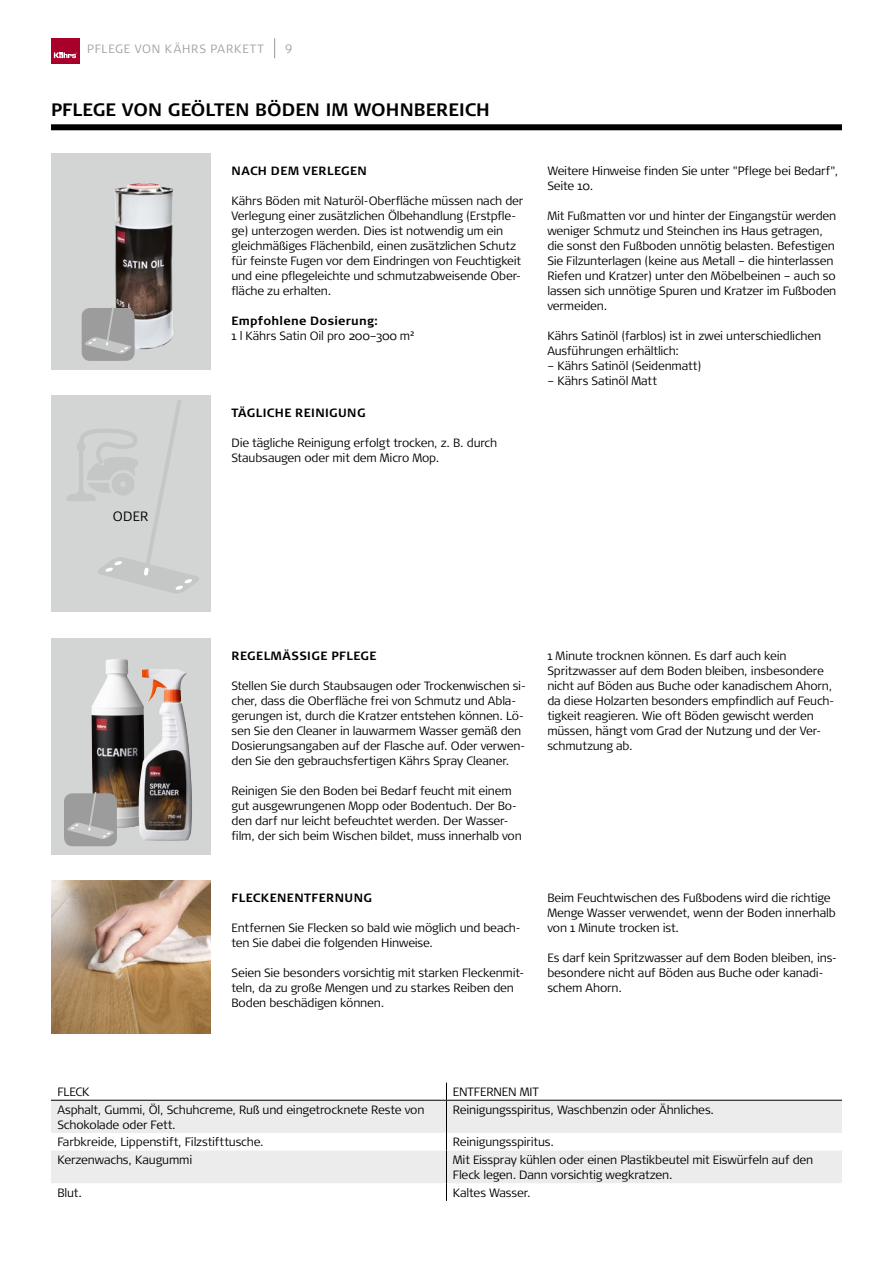
<style>
.page{position:relative;width:893px;height:1263px;background:#fff}
.page>*{position:absolute;margin:0;border:0;box-sizing:border-box;transform-origin:0 0}
.t1{font:700 18px "Signa Pro";letter-spacing:.005em;color:#000}
.t2{font:300 13.5px "Signa Pro";color:#000}
.t3{font:300 12px/15px "Signa Pro";letter-spacing:-.015em;color:#000}
.t4{font:700 12px "Signa Pro";letter-spacing:.03em;color:#000}
.t5{font:300 12px "Signa Pro";letter-spacing:.065em;color:#a0a1a1}
</style>
<div class="page">
<div style="left:51px;top:38px;width:29px;height:25px;background:#a8002b"></div>
<svg style="left:54px;top:52px;width:23px;height:6px"></svg>
<div style="left:51px;top:153px;width:159px;height:217px;background:#d3d4d4"></div>
<div style="left:51px;top:395px;width:159px;height:217px;background:#d3d4d4"></div>
<svg style="left:67px;top:400px;width:132px;height:193px"></svg>
<div style="left:51px;top:638px;width:159px;height:217px;background:#d3d4d4"></div>
<img style="left:114px;top:183px;width:60px;height:167px">
<img style="left:91px;top:659px;width:47px;height:169px">
<div style="left:64px;top:793px;width:53px;height:53px;background:#9c9c9d;border-radius:9px"></div>
<svg style="left:67px;top:791px;width:47px;height:48px"></svg>
<div style="left:82px;top:308px;width:53px;height:53px;background:#9c9c9d;border-radius:9px"></div>
<svg style="left:85px;top:305px;width:47px;height:49px"></svg>
<img style="left:138px;top:669px;width:54px;height:172px">
<img style="left:51px;top:880px;width:159px;height:153px">
<svg style="left:274px;top:38px;width:1px;height:20px"></svg>
<div style="left:51px;top:124px;width:791px;height:6px;background:#000"></div>
<svg style="left:51px;top:1101px;width:791px;height:82px;fill:#ececec"></svg>
<hr style="left:51px;top:1100px;width:395px;height:1px;background:#000">
<hr style="left:446px;top:1100px;width:396px;height:1px;background:#000">
<svg style="left:446px;top:1082px;width:1px;height:18px"></svg>
<hr style="left:446px;top:1100px;width:1px;height:33px;background:#000">
<svg style="left:446px;top:1133px;width:1px;height:17px"></svg>
<hr style="left:446px;top:1150px;width:1px;height:33px;background:#000">
<svg style="left:446px;top:1183px;width:1px;height:18px"></svg>
<p class="t5" style="left:87px;top:42px;width:178px">PFLEGE VON KÄHRS PARKETT</p>
<p class="t5" style="left:285px;top:42px;width:9px">9</p>
<h1 class="t1" style="left:51px;top:99px;width:440px">PFLEGE VON GEÖLTEN BÖDEN IM WOHNBEREICH</h1>
<p class="t4" style="left:232px;top:164px;width:137px">NACH DEM VERLEGEN</p>
<p class="t3" style="left:231px;top:193px;width:293px">Kährs Böden mit Naturöl-Oberfläche müssen nach der Verlegung einer zusätzlichen Ölbehandlung (Erstpfle&shy;ge) unterzogen werden. Dies ist notwendig um ein gleichmäßiges Flächenbild, einen zusätzlichen Schutz für feinste Fugen vor dem Eindringen von Feuchtigkeit und eine pflegeleichte und schmutzabweisende Ober&shy;fläche zu erhalten.</p>
<p class="t4" style="left:231px;top:314px;width:148px">Empfohlene Dosierung:</p>
<p class="t3" style="left:231px;top:328px;width:185px">1 l Kährs Satin Oil pro 200–300 m²</p>
<p class="t2" style="left:113px;top:508px;width:37px">ODER</p>
<p class="t4" style="left:232px;top:406px;width:135px">TÄGLICHE REINIGUNG</p>
<p class="t3" style="left:231px;top:436px;width:267px">Die tägliche Reinigung erfolgt trocken, z. B. durch<br>Staubsaugen oder mit dem Micro Mop.</p>
<p class="t3" style="left:547px;top:163px;width:292px">Weitere Hinweise finden Sie unter "Pflege bei Bedarf",<br>Seite 10.</p>
<p class="t3" style="left:547px;top:208px;width:291px">Mit Fußmatten vor und hinter der Eingangstür werden weniger Schmutz und Steinchen ins Haus getragen, die sonst den Fußboden unnötig belasten. Befestigen Sie Filzunterlagen (keine aus Metall – die hinterlassen Riefen und Kratzer) unter den Möbelbeinen – auch so lassen sich unnötige Spuren und Kratzer im Fußboden vermeiden.</p>
<p class="t3" style="left:547px;top:328px;width:275px">Kährs Satinöl (farblos) ist in zwei unterschiedlichen<br>Ausführungen erhältlich:</p>
<p class="t3" style="left:547px;top:358px;width:156px">– Kährs Satinöl (Seidenmatt)</p>
<p class="t3" style="left:547px;top:373px;width:111px">– Kährs Satinöl Matt</p>
<p class="t4" style="left:232px;top:648px;width:146px">REGELMÄSSIGE PFLEGE</p>
<p class="t3" style="left:231px;top:678px;width:296px">Stellen Sie durch Staubsaugen oder Trockenwischen si&shy;cher, dass die Oberfläche frei von Schmutz und Abla&shy;gerungen ist, durch die Kratzer entstehen können. Lö&shy;sen Sie den Cleaner in lauwarmem Wasser gemäß den Dosierungsangaben auf der Flasche auf. Oder verwen&shy;den Sie den gebrauchsfertigen Kährs Spray Cleaner.</p>
<p class="t3" style="left:231px;top:783px;width:292px">Reinigen Sie den Boden bei Bedarf feucht mit einem gut ausgewrungenen Mopp oder Bodentuch. Der Bo&shy;den darf nur leicht befeuchtet werden. Der Wasser&shy;film, der sich beim Wischen bildet, muss innerhalb von</p>
<p class="t4" style="left:232px;top:891px;width:142px">FLECKENENTFERNUNG</p>
<p class="t3" style="left:231px;top:920px;width:291px">Entfernen Sie Flecken so bald wie möglich und beach&shy;ten Sie dabei die folgenden Hinweise.</p>
<p class="t3" style="left:231px;top:965px;width:294px">Seien Sie besonders vorsichtig mit starken Fleckenmit&shy;teln, da zu große Mengen und zu starkes Reiben den<br>Boden beschädigen können.</p>
<p class="t3" style="left:547px;top:648px;width:289px">1 Minute trocknen können. Es darf auch kein Spritzwasser auf dem Boden bleiben, insbesondere nicht auf Böden aus Buche oder kanadischem Ahorn, da diese Holzarten besonders empfindlich auf Feuch&shy;tigkeit reagieren. Wie oft Böden gewischt werden müssen, hängt vom Grad der Nutzung und der Ver&shy;schmutzung ab.</p>
<p class="t3" style="left:547px;top:890px;width:290px">Beim Feuchtwischen des Fußbodens wird die richtige<br>Menge Wasser verwendet, wenn der Boden innerhalb von 1 Minute trocken ist.</p>
<p class="t3" style="left:547px;top:950px;width:291px">Es darf kein Spritzwasser auf dem Boden bleiben, ins&shy;besondere nicht auf Böden aus Buche oder kanadi&shy;schem Ahorn.</p>
<p class="t3" style="left:57px;top:1084px;width:34px">FLECK</p>
<p class="t3" style="left:453px;top:1084px;width:87px">ENTFERNEN MIT</p>
<p class="t3" style="left:57px;top:1102px;width:368px">Asphalt, Gummi, Öl, Schuhcreme, Ruß und eingetrocknete Reste von<br>Schokolade oder Fett.</p>
<p class="t3" style="left:453px;top:1102px;width:263px">Reinigungsspiritus, Waschbenzin oder Ähnliches.</p>
<p class="t3" style="left:57px;top:1134px;width:208px">Farbkreide, Lippenstift, Filzstifttusche.</p>
<p class="t3" style="left:453px;top:1134px;width:103px">Reinigungsspiritus.</p>
<p class="t3" style="left:57px;top:1152px;width:136px">Kerzenwachs, Kaugummi</p>
<p class="t3" style="left:453px;top:1152px;width:362px">Mit Eisspray kühlen oder einen Plastikbeutel mit Eiswürfeln auf den<br>Fleck legen. Dann vorsichtig wegkratzen.</p>
<p class="t3" style="left:57px;top:1185px;width:26px">Blut.</p>
<p class="t3" style="left:453px;top:1185px;width:80px">Kaltes Wasser.</p>
</div>
